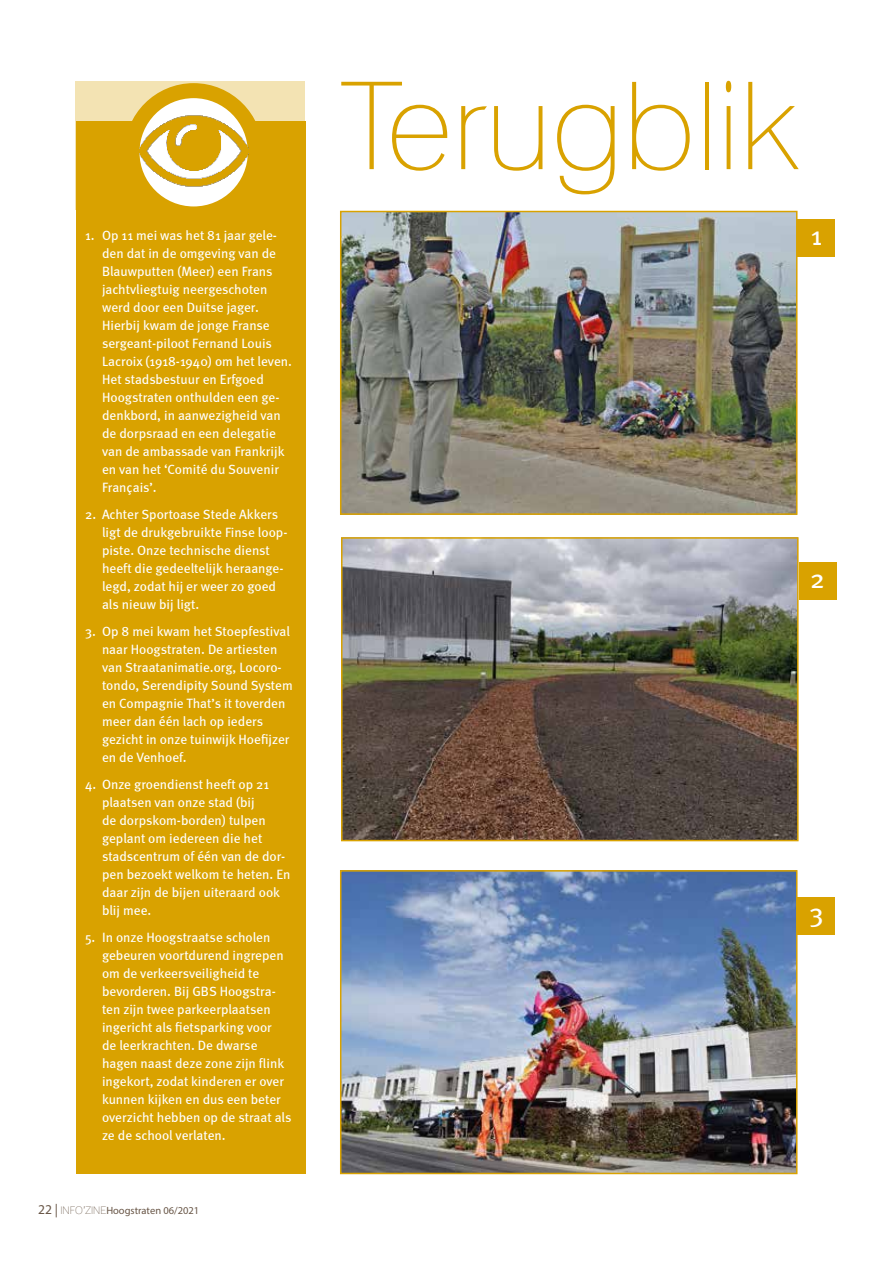
<style>
.page{position:relative;width:893px;height:1263px;background:#fff}
.page>*{position:absolute;margin:0;border:0;box-sizing:border-box;transform-origin:0 0}
.t1{font:condensed 121.5px "Lane";color:#d9a200;scale:1.04 1}
.t2{font:27px "Meta";color:#fff}
.t3{font:13.5px/18px "Meta";color:#fff}
.t4{font:10.5px "Myriad Pro";color:#685546}
.s1{font-size:13.5px}
.s2{font-family:"Lane";font-stretch:condensed}
</style>
<div class="page">
<div style="left:797px;top:220px;width:38px;height:37px;background:#d9a200"></div>
<img style="left:343px;top:214px;width:451px;height:298px">
<div style="left:340px;top:211px;width:457px;height:304px;border:2px solid #d9a200"></div>
<div style="left:75px;top:81px;width:230px;height:129px;background:#f3e3b3"></div>
<div style="left:76px;top:122px;width:229px;height:1052px;background:#d9a200"></div>
<div style="left:124px;top:83px;width:139px;height:138px;border:15px solid #d9a200;border-radius:50%"></div>
<div style="left:799px;top:562px;width:37px;height:38px;background:#d9a200"></div>
<img style="left:139px;top:96px;width:110px;height:109px">
<img style="left:344px;top:540px;width:452px;height:298px">
<div style="left:341px;top:537px;width:458px;height:304px;border:2px solid #d9a200"></div>
<img style="left:343px;top:873px;width:451px;height:298px">
<div style="left:340px;top:870px;width:457px;height:304px;border:2px solid #d9a200"></div>
<div style="left:797px;top:897px;width:38px;height:38px;background:#d9a200"></div>
<p class="t3" style="left:102px;top:226px;width:192px;text-indent:-17px">1. Op 11 mei was het 81 jaar gele&shy;den dat in de omgeving van de<br>Blauwputten (Meer) een Frans jachtvliegtuig neergeschoten werd door een Duitse jager.<br>Hierbij kwam de jonge Franse sergeant-piloot Fernand Louis<br>Lacroix (1918-1940) om het leven.<br>Het stadsbestuur en Erfgoed<br>Hoogstraten onthulden een ge&shy;denkbord, in aanwezigheid van de dorpsraad en een delegatie van de ambassade van Frankrijk en van het ‘Comité du Souvenir<br>Français’.</p>
<p class="t3" style="left:102px;top:505px;width:187px;text-indent:-17px">2. Achter Sportoase Stede Akkers ligt de drukgebruikte Finse loop&shy;piste. Onze technische dienst heeft die gedeeltelijk heraange&shy;legd, zodat hij er weer zo goed als nieuw bij ligt.</p>
<p class="t3" style="left:102px;top:622px;width:192px;text-indent:-17px">3. Op 8 mei kwam het Stoepfestival naar Hoogstraten. De artiesten van Straatanimatie.org, Locoro&shy;tondo, Serendipity Sound System en Compagnie That’s it toverden meer dan één lach op ieders gezicht in onze tuinwijk Hoefijzer en de Venhoef.</p>
<p class="t3" style="left:102px;top:775px;width:190px;text-indent:-17px">4. Onze groendienst heeft op 21 plaatsen van onze stad (bij<br>de dorpskom-borden) tulpen geplant om iedereen die het stadscentrum of één van de dor&shy;pen bezoekt welkom te heten. En daar zijn de bijen uiteraard ook blij mee.</p>
<p class="t3" style="left:102px;top:928px;width:191px;text-indent:-17px">5. In onze Hoogstraatse scholen gebeuren voortdurend ingrepen om de verkeersveiligheid te bevorderen. Bij GBS Hoogstra&shy;ten zijn twee parkeerplaatsen ingericht als fietsparking voor<br>de leerkrachten. De dwarse hagen naast deze zone zijn flink ingekort, zodat kinderen er over kunnen kijken en dus een beter overzicht hebben op de straat als ze de school verlaten.</p>
<p class="t4" style="left:38px;top:1204px;width:163px"><span class="s1">22 |</span> <span class="s2">INFO’ZINE</span>Hoogstraten 06/2021</p>
<h1 class="t1" style="left:339px;top:52px;width:442px">Terugblik</h1>
<h2 class="t2" style="left:811px;top:219px;width:13px">1</h2>
<h2 class="t2" style="left:810px;top:562px;width:16px">2</h2>
<h2 class="t2" style="left:809px;top:897px;width:16px">3</h2>
</div>
